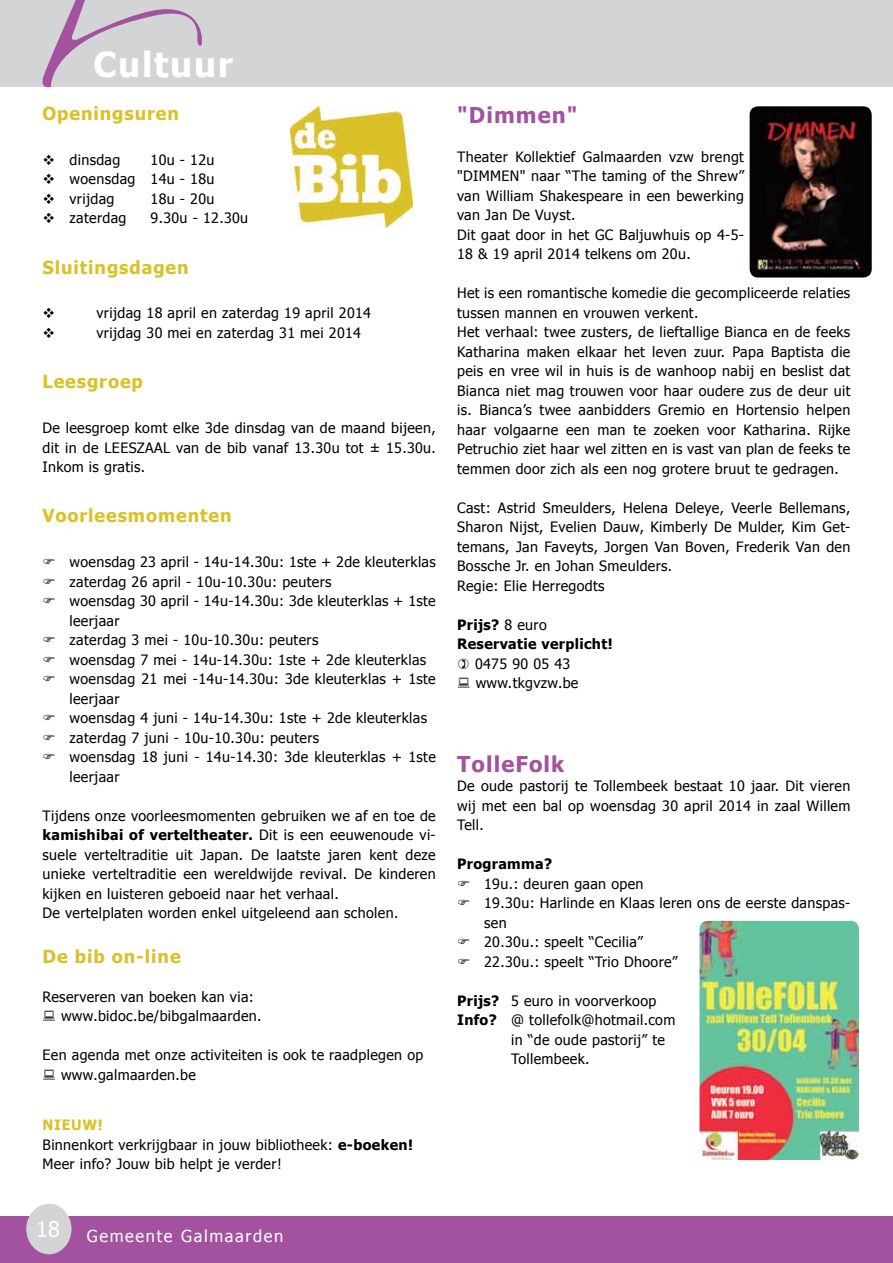
<style>
.page{position:relative;width:893px;height:1263px;background:#fff}
.page>*{position:absolute;margin:0;border:0;box-sizing:border-box;transform-origin:0 0}
.t1{font:700 34.5px "Tahoma";letter-spacing:.05em;color:#fff}
.t2{font:700 21.75px "Tahoma";letter-spacing:.05em;color:#a352a0}
.t3{font:700 18px "Tahoma";letter-spacing:.05em;color:#dbc128}
.t4{font:16.5px "Tahoma";letter-spacing:.1em;color:#fff}
.t5{font:14.25px/19.5px "Tahoma";letter-spacing:.025em;color:#000}
.t6{font:700 14.25px/19.5px "Tahoma";letter-spacing:.025em;color:#000}
.s1{font-weight:700}
.s2{font-weight:700;color:#dbc128}
.s3{font-weight:400}
</style>
<div class="page">
<div style="left:0;top:0;width:893px;height:87px;background:#d2d4d5"></div>
<div style="left:0;top:1216px;width:893px;height:47px;background:#a352a0"></div>
<div style="left:26px;top:1204px;width:46px;height:50px;background:#d2d4d5;border-radius:50%"></div>
<svg style="left:42px;top:0;width:160px;height:88px"></svg>
<img style="left:290px;top:106px;width:122px;height:122px">
<img style="left:750px;top:106px;width:122px;height:172px">
<img style="left:699px;top:921px;width:160px;height:239px">
<h1 class="t1" style="left:94px;top:41px;width:141px">Cultuur</h1>
<p class="t3" style="left:43px;top:101px;width:138px">Openingsuren</p>
<p class="t5" style="left:70px;top:149px;width:52px">dinsdag</p>
<p class="t5" style="left:70px;top:149px;width:146px;text-align:justify;text-indent:81px">10u - 12u woensdag 14u - 18u vrijdag</p>
<p class="t5" style="left:151px;top:188px;width:65px">18u - 20u</p>
<p class="t5" style="left:70px;top:208px;width:58px">zaterdag</p>
<p class="t5" style="left:151px;top:208px;width:99px">9.30u - 12.30u</p>
<p class="t3" style="left:43px;top:254px;width:148px">Sluitingsdagen</p>
<p class="t5" style="left:97px;top:303px;width:276px">vrijdag 18 april en zaterdag 19 april 2014 vrijdag 30 mei en zaterdag 31 mei 2014</p>
<p class="t3" style="left:43px;top:369px;width:102px">Leesgroep</p>
<p class="t5" style="left:43px;top:417px;width:395px;text-align:justify">De leesgroep komt elke 3de dinsdag van de maand bijeen, dit in de LEESZAAL van de bib vanaf 13.30u tot ± 15.30u.<br>Inkom is gratis.</p>
<p class="t3" style="left:43px;top:503px;width:191px">Voorleesmomenten</p>
<p class="t5" style="left:70px;top:551px;width:368px">woensdag 23 april - 14u-14.30u: 1ste + 2de kleuterklas zaterdag 26 april - 10u-10.30u: peuters<br>woensdag 30 april - 14u-14.30u: 3de kleuterklas + 1ste leerjaar<br>zaterdag 3 mei - 10u-10.30u: peuters<br>woensdag 7 mei - 14u-14.30u: 1ste + 2de kleuterklas woensdag 21 mei -14u-14.30u: 3de kleuterklas + 1ste leerjaar<br>woensdag 4 juni - 14u-14.30u: 1ste + 2de kleuterklas zaterdag 7 juni - 10u-10.30u: peuters<br>woensdag 18 juni - 14u-14.30: 3de kleuterklas + 1ste leerjaar</p>
<p class="t5" style="left:43px;top:805px;width:395px">Tijdens onze voorleesmomenten gebruiken we af en toe de <span class="s1">kamishibai of verteltheater.</span> Dit is een eeuwenoude vi&shy;suele verteltraditie uit Japan. De laatste jaren kent deze unieke verteltraditie een wereldwijde revival. De kinderen kijken en luisteren geboeid naar het verhaal.<br>De vertelplaten worden enkel uitgeleend aan scholen.</p>
<p class="t3" style="left:43px;top:944px;width:140px">De bib on-line</p>
<p class="t5" style="left:61px;top:986px;width:202px;text-indent:-19px">Reserveren van boeken kan via: www.bidoc.be/bibgalmaarden.</p>
<p class="t5" style="left:61px;top:1045px;width:364px;text-indent:-19px">Een agenda met onze activiteiten is ook te raadplegen op www.galmaarden.be</p>
<p class="t5" style="left:43px;top:1115px;width:372px"><span class="s2">NIEUW!<br></span>Binnenkort verkrijgbaar in jouw bibliotheek: <span class="s1">e-boeken!<br></span>Meer info? Jouw bib helpt je verder!</p>
<p class="t4" style="left:36px;top:1224px;width:249px"><sup>18</sup> Gemeente Galmaarden</p>
<h2 class="t2" style="left:457px;top:100px;width:122px">"Dimmen"</h2>
<p class="t5" style="left:457px;top:146px;width:289px">Theater Kollektief Galmaarden vzw brengt "DIMMEN" naar “The taming of the Shrew” van William Shakespeare in een bewerking van Jan De Vuyst.<br>Dit gaat door in het GC Baljuwhuis op 4-5- 18 &amp; 19 april 2014 telkens om 20u.</p>
<p class="t5" style="left:457px;top:283px;width:395px">Het is een romantische komedie die gecompliceerde relaties tussen mannen en vrouwen verkent.<br>Het verhaal: twee zusters, de lieftallige Bianca en de feeks Katharina maken elkaar het leven zuur. Papa Baptista die peis en vree wil in huis is de wanhoop nabij en beslist dat Bianca niet mag trouwen voor haar oudere zus de deur uit is. Bianca’s twee aanbidders Gremio en Hortensio helpen haar volgaarne een man te zoeken voor Katharina. Rijke Petruchio ziet haar wel zitten en is vast van plan de feeks te temmen door zich als een nog grotere bruut te gedragen.</p>
<p class="t5" style="left:457px;top:497px;width:395px">Cast: Astrid Smeulders, Helena Deleye, Veerle Bellemans, Sharon Nijst, Evelien Dauw, Kimberly De Mulder, Kim Get&shy;temans, Jan Faveyts, Jorgen Van Boven, Frederik Van den Bossche Jr. en Johan Smeulders.<br>Regie: Elie Herregodts</p>
<p class="t6" style="left:457px;top:614px;width:157px">Prijs? <span class="s3">8 euro<br></span>Reservatie verplicht!</p>
<p class="t5" style="left:475px;top:653px;width:105px">0475 90 05 43 www.tkgvzw.be</p>
<h2 class="t2" style="left:457px;top:749px;width:109px">TolleFolk</h2>
<p class="t5" style="left:457px;top:776px;width:395px;text-align:justify">De oude pastorij te Tollembeek bestaat 10 jaar. Dit vieren wij met een bal op woensdag 30 april 2014 in zaal Willem Tell.</p>
<p class="t6" style="left:457px;top:853px;width:97px">Programma?</p>
<p class="t5" style="left:484px;top:873px;width:368px">19u.: deuren gaan open<br>19.30u: Harlinde en Klaas leren ons de eerste danspas&shy;sen<br>20.30u.: speelt “Cecilia”<br>22.30u.: speelt “Trio Dhoore”</p>
<p class="t5" style="left:457px;top:990px;width:201px"><span class="s1">Prijs?</span> 5 euro in voorverkoop</p>
<p class="t5" style="left:457px;top:1010px;width:220px"><span class="s1">Info?</span> @ tollefolk@hotmail.com</p>
<p class="t5" style="left:511px;top:1029px;width:155px">in “de oude pastorij” te</p>
<p class="t5" style="left:511px;top:1049px;width:80px">Tollembeek.</p>
</div>
